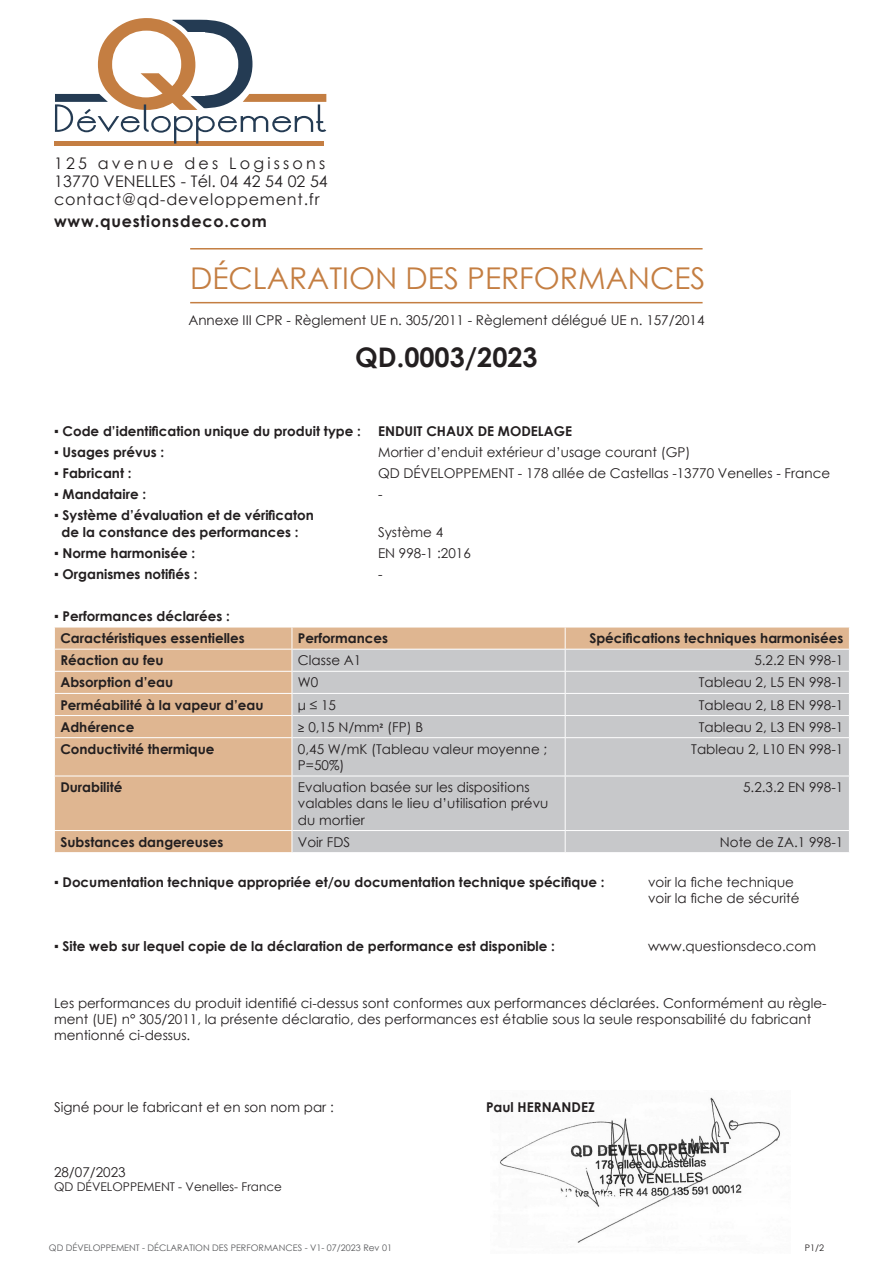
<style>
.page{position:relative;width:893px;height:1263px;background:#fff}
.page>*{position:absolute;margin:0;border:0;box-sizing:border-box;transform-origin:0 0}
.t1{font:30px "Century Gothic";color:#c47e42}
.t2{font:700 27px "Century Gothic";color:#231f20}
.t3{font:15.9px/18px "Century Gothic";letter-spacing:.05em;color:#231f20}
.t4{font:700 15.9px "Century Gothic";letter-spacing:.05em;color:#231f20}
.t5{font:13.5px/16.2px "Century Gothic";color:#231f20}
.t6{font:700 13.5px/16.2px "Century Gothic";color:#231f20;text-align:center}
.t7{font:12px "Century Gothic";color:#231f20}
.t8{font:9px "Century Gothic";color:#57585a}
.t9{font:9px "Century Gothic";color:#231f20}
.s1{font-family:"Calibri"}
</style>
<div class="page">
<img style="left:500px;top:1097px;width:281px;height:146px">
<hr style="left:54px;top:142px;width:270px;height:4px;background:#c47e42">
<svg style="left:55px;top:18px;width:271px;height:126px"></svg>
<hr style="left:190px;top:248px;width:513px;height:1px;background:#c47e42">
<hr style="left:190px;top:302px;width:513px;height:1px;background:#c47e42">
<div style="left:55px;top:628px;width:794px;height:224px;background:#dfb691"></div>
<div style="left:293px;top:650px;width:556px;height:202px;background:#c7c8ca"></div>
<hr style="left:292px;top:649px;width:273px;height:1px;background:#fff">
<hr style="left:565px;top:649px;width:285px;height:1px;background:#fff">
<hr style="left:292px;top:671px;width:273px;height:1px;background:#fff">
<hr style="left:565px;top:671px;width:285px;height:1px;background:#fff">
<hr style="left:292px;top:693px;width:273px;height:1px;background:#fff">
<hr style="left:565px;top:693px;width:285px;height:1px;background:#fff">
<hr style="left:292px;top:715px;width:273px;height:1px;background:#fff">
<hr style="left:565px;top:715px;width:285px;height:1px;background:#fff">
<svg style="left:565px;top:627px;width:1px;height:110px"></svg>
<hr style="left:292px;top:737px;width:273px;height:1px;background:#fff">
<hr style="left:565px;top:737px;width:285px;height:1px;background:#fff">
<hr style="left:565px;top:738px;width:1px;height:38px;background:#fff">
<hr style="left:292px;top:776px;width:273px;height:1px;background:#fff">
<hr style="left:565px;top:776px;width:285px;height:1px;background:#fff">
<hr style="left:565px;top:776px;width:1px;height:54px;background:#fff">
<hr style="left:292px;top:830px;width:273px;height:1px;background:#fff">
<hr style="left:565px;top:830px;width:285px;height:1px;background:#fff">
<svg style="left:565px;top:831px;width:1px;height:21px"></svg>
<hr style="left:54px;top:649px;width:238px;height:1px;background:#fff">
<hr style="left:54px;top:671px;width:238px;height:1px;background:#fff">
<hr style="left:54px;top:693px;width:238px;height:1px;background:#fff">
<hr style="left:54px;top:715px;width:238px;height:1px;background:#fff">
<svg style="left:292px;top:627px;width:1px;height:110px"></svg>
<hr style="left:54px;top:737px;width:238px;height:1px;background:#fff">
<hr style="left:292px;top:738px;width:1px;height:38px;background:#fff">
<hr style="left:54px;top:776px;width:238px;height:1px;background:#fff">
<hr style="left:292px;top:776px;width:1px;height:54px;background:#fff">
<hr style="left:54px;top:830px;width:238px;height:1px;background:#fff">
<svg style="left:292px;top:831px;width:1px;height:21px"></svg>
<p class="t3" style="left:54px;top:154px;width:275px">125 avenue des Logissons<br>13770 VENELLES - Tél. 04 42 54 02 54 contact@qd-developpement.fr</p>
<p class="t4" style="left:54px;top:209px;width:214px">www.questionsdeco.com</p>
<h1 class="t1" style="left:190px;top:257px;width:517px">DÉCLARATION DES PERFORMANCES</h1>
<p class="t5" style="left:188px;top:312px;width:518px">Annexe III CPR - Règlement UE n. 305/2011 - Règlement délégué UE n. 157/2014</p>
<h2 class="t2" style="left:355px;top:336px;width:184px">QD.0003/2023</h2>
<p class="t6" style="left:54px;top:423px;width:308px">▪ Code d’identification unique du produit type :</p>
<p class="t6" style="left:378px;top:423px;width:196px">ENDUIT CHAUX DE MODELAGE</p>
<p class="t6" style="left:54px;top:444px;width:112px">▪ Usages prévus :</p>
<p class="t6" style="left:54px;top:465px;width:79px">▪ Fabricant :</p>
<p class="t6" style="left:54px;top:486px;width:94px">▪ Mandataire :</p>
<p class="t6" style="left:54px;top:507px;width:261px">▪ Système d’évaluation et de vérificaton de la constance des performances :</p>
<p class="t6" style="left:54px;top:544px;width:143px">▪ Norme harmonisée :</p>
<p class="t6" style="left:54px;top:565px;width:145px">▪ Organismes notifiés :</p>
<p class="t5" style="left:378px;top:442px;width:454px;line-height:21px">Mortier d’enduit extérieur d’usage courant (GP)<br>QD DÉVELOPPEMENT - 178 allée de Castellas -13770 Venelles - France -</p>
<p class="t5" style="left:378px;top:521px;width:94px;line-height:21px">Système 4<br>EN 998-1 :2016 -</p>
<p class="t6" style="left:60px;top:604px;width:186px;line-height:22.5px;text-align:left;text-indent:-6px">▪ Performances déclarées :<br>Caractéristiques essentielles</p>
<p class="t6" style="left:298px;top:629px;width:92px">Performances</p>
<p class="t6" style="left:589px;top:629px;width:256px">Spécifications techniques harmonisées</p>
<p class="t6" style="left:60px;top:652px;width:105px">Réaction au feu</p>
<p class="t5" style="left:298px;top:652px;width:65px">Classe A1</p>
<p class="t5" style="left:754px;top:652px;width:91px">5.2.2 EN 998-1</p>
<p class="t6" style="left:60px;top:674px;width:114px">Absorption d’eau</p>
<p class="t5" style="left:298px;top:674px;width:22px">W0</p>
<p class="t5" style="left:699px;top:674px;width:146px">Tableau 2, L5 EN 998-1</p>
<p class="t6" style="left:60px;top:696px;width:205px">Perméabilité à la vapeur d’eau</p>
<p class="t5" style="left:298px;top:696px;width:40px">μ ≤ 15</p>
<p class="t5" style="left:699px;top:696px;width:146px">Tableau 2, L8 EN 998-1</p>
<p class="t6" style="left:60px;top:718px;width:75px">Adhérence</p>
<p class="t5" style="left:298px;top:718px;width:127px"><span class="s1">≥</span> 0,15 N/mm<span class="s1">2</span> (FP) B</p>
<p class="t5" style="left:699px;top:718px;width:146px">Tableau 2, L3 EN 998-1</p>
<p class="t6" style="left:60px;top:740px;width:156px">Conductivité thermique</p>
<p class="t5" style="left:298px;top:741px;width:251px">0,45 W/mK (Tableau valeur moyenne ;<br>P=50%)</p>
<p class="t5" style="left:691px;top:741px;width:154px">Tableau 2, L10 EN 998-1</p>
<p class="t6" style="left:60px;top:778px;width:64px">Durabilité</p>
<p class="t5" style="left:298px;top:779px;width:252px">Evaluation basée sur les dispositions valables dans le lieu d’utilisation prévu du mortier</p>
<p class="t5" style="left:743px;top:779px;width:102px">5.2.3.2 EN 998-1</p>
<p class="t6" style="left:60px;top:833px;width:165px">Substances dangereuses</p>
<p class="t5" style="left:298px;top:833px;width:54px">Voir FDS</p>
<p class="t5" style="left:720px;top:833px;width:125px">Note de ZA.1 998-1</p>
<p class="t6" style="left:54px;top:874px;width:552px">▪ Documentation technique appropriée et/ou documentation technique spécifique :</p>
<p class="t5" style="left:648px;top:874px;width:153px">voir la fiche technique voir la fiche de sécurité</p>
<p class="t6" style="left:54px;top:938px;width:503px">▪ Site web sur lequel copie de la déclaration de performance est disponible :</p>
<p class="t5" style="left:648px;top:938px;width:169px">www.questionsdeco.com</p>
<p class="t5" style="left:54px;top:995px;width:774px">Les performances du produit identifié ci-dessus sont conformes aux performances déclarées. Conformément au règle&shy;ment (UE) n° 305/2011, la présente déclaratio, des performances est établie sous la seule responsabilité du fabricant mentionné ci-dessus.</p>
<p class="t5" style="left:54px;top:1099px;width:281px">Signé pour le fabricant et en son nom par :</p>
<p class="t6" style="left:486px;top:1099px;width:110px">Paul HERNANDEZ</p>
<p class="t5" style="left:54px;top:1163px;width:73px">28/07/2023</p>
<p class="t7" style="left:54px;top:1178px;width:230px">QD DÉVELOPPEMENT - Venelles- France</p>
<p class="t8" style="left:49px;top:1241px;width:345px">QD DÉVELOPPEMENT - DÉCLARATION DES PERFORMANCES - V1- 07/2023 Rev 01</p>
<p class="t9" style="left:805px;top:1241px;width:21px">P1/2</p>
</div>
